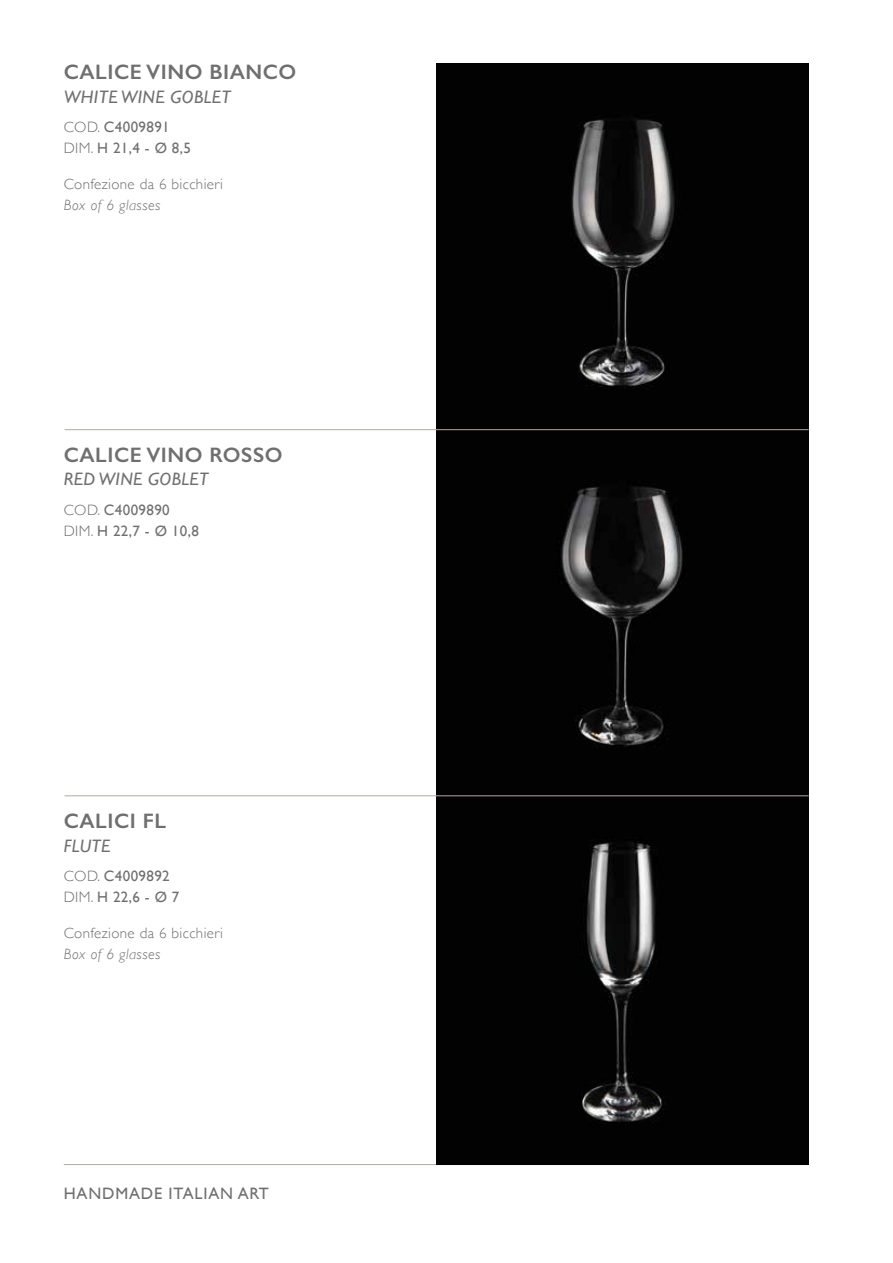
<style>
.page{position:relative;width:893px;height:1263px;background:#fff}
.page>*{position:absolute;margin:0;border:0;box-sizing:border-box;transform-origin:0 0}
.t1{font:600 21px "Gill Sans";letter-spacing:.025em;color:#706f6f}
.t2{font:italic 18px "Gill Sans";letter-spacing:.025em;color:#706f6f}
.t3{font:16.5px "Gill Sans";letter-spacing:.05em;color:#706f6f}
.t4{font:15px/21px "Gill Sans";letter-spacing:.025em;color:#706f6f}
.t5{font:300 15px "Gill Sans";letter-spacing:.025em;color:#706f6f}
.t6{font:italic 300 15px "Gill Sans";letter-spacing:.025em;color:#706f6f}
.s1{font-weight:300}
</style>
<div class="page">
<hr style="left:64px;top:1164px;width:744px;height:1px;background:#b0aaa4">
<img style="left:437px;top:430px;width:372px;height:734px">
<img style="left:437px;top:64px;width:372px;height:365px">
<hr style="left:64px;top:795px;width:745px;height:1px;background:#b0aaa4">
<hr style="left:64px;top:429px;width:745px;height:1px;background:#b0aaa4">
<h1 class="t1" style="left:64px;top:59px;width:234px">CALICE VINO BIANCO</h1>
<p class="t2" style="left:64px;top:86px;width:168px">WHITE WINE GOBLET</p>
<p class="t4" style="left:64px;top:116px;width:129px"><span class="s1">COD.</span> C4009891<br><span class="s1">DIM.</span> H 21,4 - Ø 8,5</p>
<p class="t5" style="left:64px;top:172px;width:161px">Confezione da 6 bicchieri</p>
<p class="t6" style="left:64px;top:197px;width:98px">Box of 6 glasses</p>
<h1 class="t1" style="left:64px;top:442px;width:220px">CALICE VINO ROSSO</h1>
<p class="t2" style="left:64px;top:469px;width:146px">RED WINE GOBLET</p>
<p class="t4" style="left:64px;top:499px;width:137px"><span class="s1">COD.</span> C4009890<br><span class="s1">DIM.</span> H 22,7 - Ø 10,8</p>
<h1 class="t1" style="left:64px;top:808px;width:104px">CALICI FL</h1>
<p class="t2" style="left:64px;top:835px;width:48px">FLUTE</p>
<p class="t4" style="left:64px;top:865px;width:117px"><span class="s1">COD.</span> C4009892<br><span class="s1">DIM.</span> H 22,6 - Ø 7</p>
<p class="t5" style="left:64px;top:921px;width:161px">Confezione da 6 bicchieri</p>
<p class="t6" style="left:64px;top:945px;width:98px">Box of 6 glasses</p>
<p class="t3" style="left:64px;top:1184px;width:207px">HANDMADE ITALIAN ART</p>
</div>
